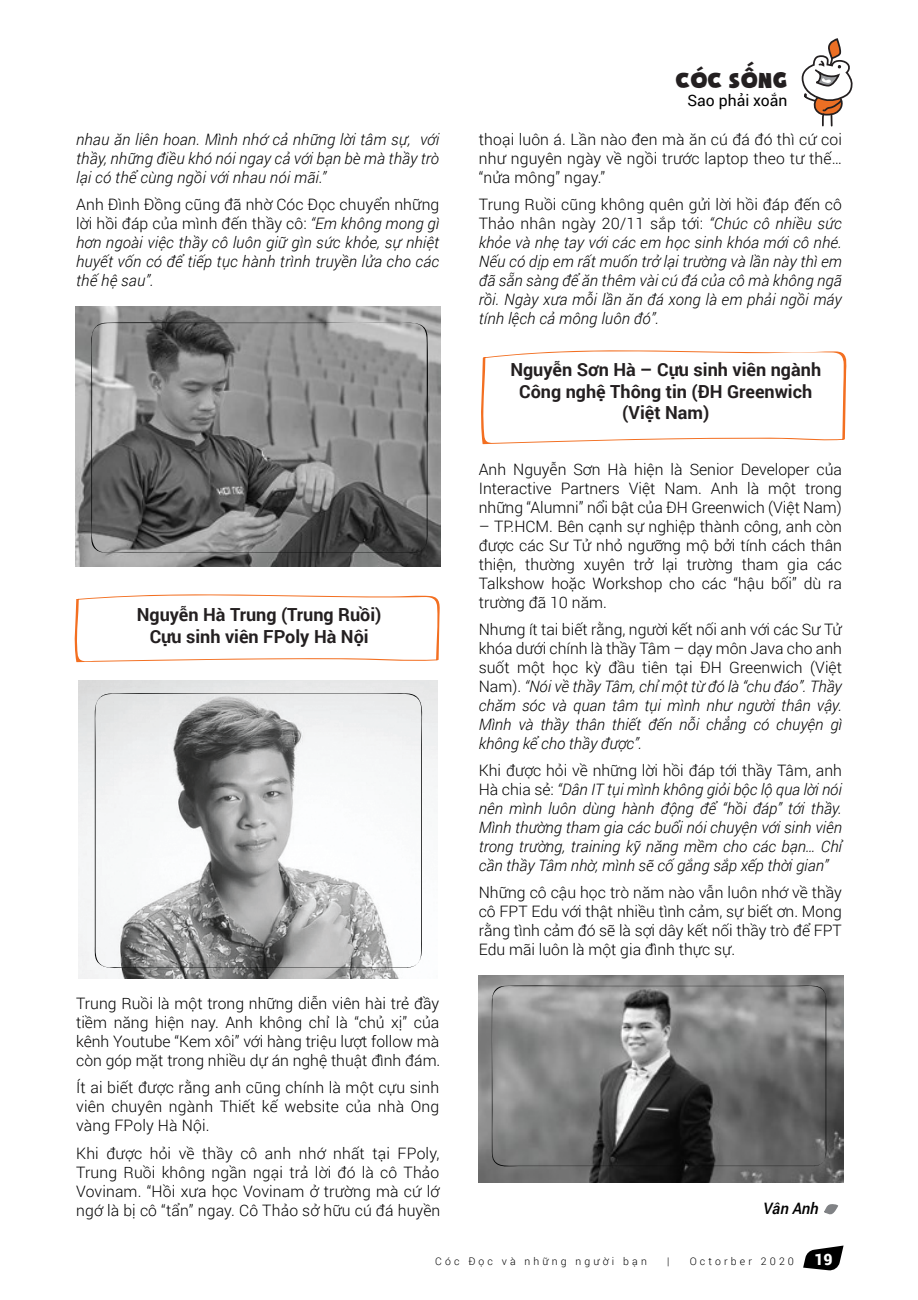
<style>
.page{position:relative;width:918px;height:1300px;background:#fff}
.page>*{position:absolute;margin:0;border:0;box-sizing:border-box;transform-origin:0 0}
.t1{font:24.5px "i Ciel Soupof Justice";letter-spacing:.025em;color:#231f20}
.t2{font:700 18.03px/21.7px "Roboto";color:#231f20;text-align:center}
.t3{font:italic 300 15.75px/18.9px "Roboto";letter-spacing:.01em;color:#000;text-align:justify}
.t4{font:300 15.75px/18.9px "Roboto";color:#000;text-align:justify}
.t5{font:15.75px "Roboto";color:#010101}
.t6{font:italic 500 15.75px "Roboto";letter-spacing:-.01em;color:#000}
.t7{font:900 15.75px "Roboto";color:#fff}
.t8{font:300 10.5px "Roboto";letter-spacing:.3em;color:#000}
.s1{font-style:normal}
</style>
<div class="page">
<svg style="left:803px;top:1245px;width:40px;height:26px"></svg>
<svg style="left:824px;top:1204px;width:14px;height:11px"></svg>
<svg style="left:74px;top:594px;width:366px;height:68px"></svg>
<svg style="left:481px;top:38px;width:372px;height:406px"></svg>
<img style="left:75px;top:307px;width:365px;height:259px">
<svg style="left:88px;top:321px;width:342px;height:232px;background:#7b7b7b"></svg>
<img style="left:79px;top:680px;width:359px;height:298px">
<svg style="left:94px;top:691px;width:331px;height:279px"></svg>
<img style="left:479px;top:975px;width:364px;height:208px">
<svg style="left:491px;top:983px;width:338px;height:185px;background:#747474"></svg>
<p class="t3" style="left:76px;top:129px;width:364px">nhau ăn liên hoan. Mình nhớ cả những lời tâm sự, với thầy, những điều khó nói ngay cả với bạn bè mà thầy trò lại có thể cùng ngồi với nhau nói mãi.”</p>
<p class="t3" style="left:76px;top:195px;width:365px"><span class="s1">Anh Đình Đồng cũng đã nhờ Cóc Đọc chuyển những lời hồi đáp của mình đến thầy cô:</span> “Em không mong gì hơn ngoài việc thầy cô luôn giữ gìn sức khỏe, sự nhiệt huyết vốn có để tiếp tục hành trình truyền lửa cho các thế hệ sau”.</p>
<p class="t2" style="left:137px;top:603px;width:246px">Nguyễn Hà Trung (Trung Ruồi)<br>Cựu sinh viên FPoly Hà Nội</p>
<p class="t4" style="left:76px;top:993px;width:366px">Trung Ruồi là một trong những diễn viên hài trẻ đầy tiềm năng hiện nay. Anh không chỉ là “chủ xị” của kênh Youtube “Kem xôi” với hàng triệu lượt follow mà còn góp mặt trong nhiều dự án nghệ thuật đình đám.</p>
<p class="t4" style="left:76px;top:1078px;width:365px">Ít ai biết được rằng anh cũng chính là một cựu sinh viên chuyên ngành Thiết kế website của nhà Ong vàng FPoly Hà Nội.</p>
<p class="t4" style="left:76px;top:1143px;width:366px">Khi được hỏi về thầy cô anh nhớ nhất tại FPoly, Trung Ruồi không ngần ngại trả lời đó là cô Thảo Vovinam. “Hồi xưa học Vovinam ở trường mà cứ lớ ngớ là bị cô “tẩn” ngay. Cô Thảo sở hữu cú đá huyền</p>
<h1 class="t1" style="left:675px;top:61px;width:113px">CÓC SỐNG</h1>
<p class="t5" style="left:687px;top:90px;width:101px">Sao phải xoắn</p>
<p class="t4" style="left:479px;top:129px;width:365px">thoại luôn á. Lần nào đen mà ăn cú đá đó thì cứ coi như nguyên ngày về ngồi trước laptop theo tư thế… “nửa mông” ngay.”</p>
<p class="t3" style="left:479px;top:195px;width:365px"><span class="s1">Trung Ruồi cũng không quên gửi lời hồi đáp đến cô Thảo nhân ngày 20/11 sắp tới:</span> “Chúc cô nhiều sức khỏe và nhẹ tay với các em học sinh khóa mới cô nhé.<br>Nếu có dịp em rất muốn trở lại trường và lần này thì em đã sẵn sàng để ăn thêm vài cú đá của cô mà không ngã rồi. Ngày xưa mỗi lần ăn đá xong là em phải ngồi máy tính lệch cả mông luôn đó”.</p>
<p class="t2" style="left:510px;top:358px;width:312px">Nguyễn Sơn Hà – Cựu sinh viên ngành<br>Công nghệ Thông tin (ĐH Greenwich (Việt Nam)</p>
<p class="t4" style="left:479px;top:460px;width:365px">Anh Nguyễn Sơn Hà hiện là Senior Developer của Interactive Partners Việt Nam. Anh là một trong những “Alumni” nổi bật của ĐH Greenwich (Việt Nam)</p>
<p class="t4" style="left:479px;top:516px;width:365px">– TP.HCM. Bên cạnh sự nghiệp thành công, anh còn được các Sư Tử nhỏ ngưỡng mộ bởi tính cách thân thiện, thường xuyên trở lại trường tham gia các Talkshow hoặc Workshop cho các “hậu bối” dù ra trường đã 10 năm.</p>
<p class="t3" style="left:479px;top:619px;width:365px"><span class="s1">Nhưng ít tai biết rằng, người kết nối anh với các Sư Tử khóa dưới chính là thầy Tâm – dạy môn Java cho anh suốt một học kỳ đầu tiên tại ĐH Greenwich (Việt Nam).</span> “Nói về thầy Tâm, chỉ một từ đó là “chu đáo”. Thầy chăm sóc và quan tâm tụi mình như người thân vậy.<br>Mình và thầy thân thiết đến nỗi chẳng có chuyện gì không kể cho thầy được”.</p>
<p class="t3" style="left:479px;top:761px;width:365px"><span class="s1">Khi được hỏi về những lời hồi đáp tới thầy Tâm, anh Hà chia sẻ:</span> “Dân IT tụi mình không giỏi bộc lộ qua lời nói nên mình luôn dùng hành động để “hồi đáp” tới thầy.<br>Mình thường tham gia các buổi nói chuyện với sinh viên trong trường, training kỹ năng mềm cho các bạn… Chỉ cần thầy Tâm nhờ, mình sẽ cố gắng sắp xếp thời gian”</p>
<p class="t4" style="left:479px;top:883px;width:365px">Những cô cậu học trò năm nào vẫn luôn nhớ về thầy cô FPT Edu với thật nhiều tình cảm, sự biết ơn. Mong rằng tình cảm đó sẽ là sợi dây kết nối thầy trò để FPT Edu mãi luôn là một gia đình thực sự.</p>
<p class="t6" style="left:763px;top:1197px;width:57px">Vân Anh</p>
<p class="t8" style="left:435px;top:1253px;width:213px">Cóc Đọc và những người bạn</p>
<p class="t8" style="left:667px;top:1253px;width:4px">|</p>
<p class="t8" style="left:690px;top:1253px;width:106px">Octorber 2020</p>
<p class="t7" style="left:814px;top:1247px;width:20px">19</p>
</div>
